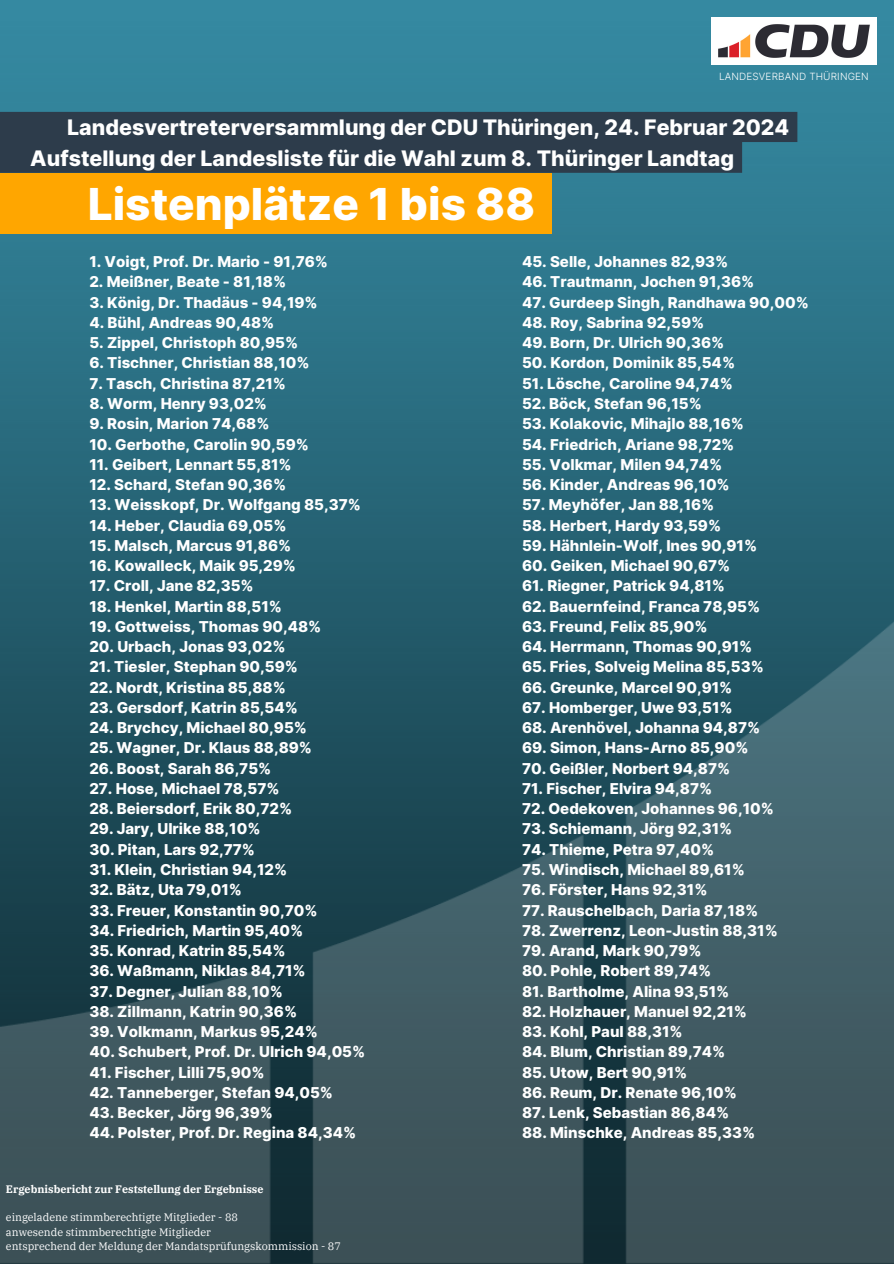
<style>
.page{position:relative;width:894px;height:1264px;background:#fff}
.page>*{position:absolute;margin:0;border:0;box-sizing:border-box;transform-origin:0 0}
.t1{font:800 44.1px "Inter";color:#fff}
.t2{font:800 21.45px/30.8px "Inter";color:#fff}
.t3{font:800 15px "Inter";color:#fff}
.t4{font:10.8px "IBM Plex Serif";color:#fff}
.t5{font:700 10.8px "IBM Plex Serif";color:#fff}
.t6{font:300 9.9px "Inter";letter-spacing:.015em;color:#fff}
</style>
<div class="page">
<img style="left:0;top:0;width:893px;height:620px">
<img style="left:0;top:620px;width:893px;height:643px">
<div style="left:0;top:173px;width:551px;height:61px;background:#ffa600"></div>
<div style="left:0;top:112px;width:797px;height:61px;background:#2d3c4b"></div>
<img style="left:711px;top:17px;width:165px;height:47px">
<p class="t6" style="left:718px;top:70px;width:151px">LANDESVERBAND THÜRINGEN</p>
<h1 class="t2" style="left:30px;top:112px;width:760px;text-indent:37px">Landesvertreterversammlung der CDU Thüringen, 24. Februar 2024<br>Aufstellung der Landesliste für die Wahl zum 8. Thüringer Landtag</h1>
<h2 class="t1" style="left:88px;top:177px;width:449px">Listenplätze 1 bis 88</h2>
<p class="t3" style="left:89px;top:253px;width:240px">1. Voigt, Prof. Dr. Mario - 91,76%</p>
<p class="t3" style="left:89px;top:273px;width:198px">2. Meißner, Beate - 81,18%</p>
<p class="t3" style="left:89px;top:293px;width:230px">3. König, Dr. Thadäus - 94,19%</p>
<p class="t3" style="left:89px;top:313px;width:186px">4. Bühl, Andreas 90,48%</p>
<p class="t3" style="left:89px;top:334px;width:210px">5. Zippel, Christoph 80,95%</p>
<p class="t3" style="left:89px;top:354px;width:222px">6. Tischner, Christian 88,10%</p>
<p class="t3" style="left:89px;top:374px;width:198px">7. Tasch, Christina 87,21%</p>
<p class="t3" style="left:89px;top:394px;width:179px">8. Worm, Henry 93,02%</p>
<p class="t3" style="left:89px;top:415px;width:181px">9. Rosin, Marion 74,68%</p>
<p class="t3" style="left:89px;top:435px;width:221px">10. Gerbothe, Carolin 90,59%</p>
<p class="t3" style="left:89px;top:455px;width:204px">11. Geibert, Lennart 55,81%</p>
<p class="t3" style="left:89px;top:475px;width:198px">12. Schard, Stefan 90,36%</p>
<p class="t3" style="left:89px;top:496px;width:273px">13. Weisskopf, Dr. Wolfgang 85,37%</p>
<p class="t3" style="left:89px;top:516px;width:198px">14. Heber, Claudia 69,05%</p>
<p class="t3" style="left:89px;top:536px;width:203px">15. Malsch, Marcus 91,86%</p>
<p class="t3" style="left:89px;top:556px;width:208px">16. Kowalleck, Maik 95,29%</p>
<p class="t3" style="left:89px;top:577px;width:166px">17. Croll, Jane 82,35%</p>
<p class="t3" style="left:89px;top:597px;width:194px">18. Henkel, Martin 88,51%</p>
<p class="t3" style="left:89px;top:617px;width:233px">19. Gottweiss, Thomas 90,48%</p>
<p class="t3" style="left:89px;top:637px;width:198px">20. Urbach, Jonas 93,02%</p>
<p class="t3" style="left:89px;top:658px;width:210px">21. Tiesler, Stephan 90,59%</p>
<p class="t3" style="left:89px;top:678px;width:198px">22. Nordt, Kristina 85,88%</p>
<p class="t3" style="left:89px;top:698px;width:210px">23. Gersdorf, Katrin 85,54%</p>
<p class="t3" style="left:89px;top:718px;width:219px">24. Brychcy, Michael 80,95%</p>
<p class="t3" style="left:89px;top:739px;width:224px">25. Wagner, Dr. Klaus 88,89%</p>
<p class="t3" style="left:89px;top:759px;width:183px">26. Boost, Sarah 86,75%</p>
<p class="t3" style="left:89px;top:779px;width:192px">27. Hose, Michael 78,57%</p>
<p class="t3" style="left:89px;top:799px;width:204px">28. Beiersdorf, Erik 80,72%</p>
<p class="t3" style="left:89px;top:820px;width:173px">29. Jary, Ulrike 88,10%</p>
<p class="t3" style="left:89px;top:840px;width:167px">30. Pitan, Lars 92,77%</p>
<p class="t3" style="left:89px;top:860px;width:199px">31. Klein, Christian 94,12%</p>
<p class="t3" style="left:89px;top:880px;width:154px">32. Bätz, Uta 79,01%</p>
<p class="t3" style="left:89px;top:901px;width:229px">33. Freuer, Konstantin 90,70%</p>
<p class="t3" style="left:89px;top:921px;width:215px">34. Friedrich, Martin 95,40%</p>
<p class="t3" style="left:89px;top:941px;width:198px">35. Konrad, Katrin 85,54%</p>
<p class="t3" style="left:89px;top:961px;width:218px">36. Waßmann, Niklas 84,71%</p>
<p class="t3" style="left:89px;top:982px;width:195px">37. Degner, Julian 88,10%</p>
<p class="t3" style="left:89px;top:1002px;width:209px">38. Zillmann, Katrin 90,36%</p>
<p class="t3" style="left:89px;top:1022px;width:230px">39. Volkmann, Markus 95,24%</p>
<p class="t3" style="left:89px;top:1042px;width:277px">40. Schubert, Prof. Dr. Ulrich 94,05%</p>
<p class="t3" style="left:89px;top:1063px;width:177px">41. Fischer, Lilli 75,90%</p>
<p class="t3" style="left:89px;top:1083px;width:245px">42. Tanneberger, Stefan 94,05%</p>
<p class="t3" style="left:89px;top:1103px;width:185px">43. Becker, Jörg 96,39%</p>
<p class="t3" style="left:89px;top:1123px;width:268px">44. Polster, Prof. Dr. Regina 84,34%</p>
<h3 class="t5" style="left:6px;top:1181px;width:259px">Ergebnisbericht zur Feststellung der Ergebnisse</h3>
<h3 class="t4" style="left:6px;top:1210px;width:233px">eingeladene stimmberechtigte Mitglieder - 88</h3>
<p class="t4" style="left:6px;top:1224px;width:207px">anwesende stimmberechtigte Mitglieder</p>
<h5 class="t4" style="left:6px;top:1238px;width:336px">entsprechend der Meldung der Mandatsprüfungskommission - 87</h5>
<h4 class="t3" style="left:522px;top:253px;width:208px">45. Selle, Johannes 82,93%</h4>
<h4 class="t3" style="left:522px;top:273px;width:234px">46. Trautmann, Jochen 91,36%</h4>
<h4 class="t3" style="left:522px;top:293px;width:288px">47. Gurdeep Singh, Randhawa 90,00%</h4>
<h4 class="t3" style="left:522px;top:313px;width:184px">48. Roy, Sabrina 92,59%</h4>
<h4 class="t3" style="left:522px;top:334px;width:204px">49. Born, Dr. Ulrich 90,36%</h4>
<h4 class="t3" style="left:522px;top:354px;width:214px">50. Kordon, Dominik 85,54%</h4>
<h4 class="t3" style="left:522px;top:374px;width:212px">51. Lösche, Caroline 94,74%</h4>
<h4 class="t3" style="left:522px;top:394px;width:181px">52. Böck, Stefan 96,15%</h4>
<h4 class="t3" style="left:522px;top:415px;width:223px">53. Kolakovic, Mihajlo 88,16%</h4>
<h4 class="t3" style="left:522px;top:435px;width:214px">54. Friedrich, Ariane 98,72%</h4>
<h4 class="t3" style="left:522px;top:455px;width:202px">55. Volkmar, Milen 94,74%</h4>
<h4 class="t3" style="left:522px;top:475px;width:209px">56. Kinder, Andreas 96,10%</h4>
<h4 class="t3" style="left:522px;top:496px;width:194px">57. Meyhöfer, Jan 88,16%</h4>
<h4 class="t3" style="left:522px;top:516px;width:200px">58. Herbert, Hardy 93,59%</h4>
<h4 class="t3" style="left:522px;top:536px;width:236px">59. Hähnlein-Wolf, Ines 90,91%</h4>
<h4 class="t3" style="left:522px;top:556px;width:210px">60. Geiken, Michael 90,67%</h4>
<h4 class="t3" style="left:522px;top:577px;width:204px">61. Riegner, Patrick 94,81%</h4>
<h4 class="t3" style="left:522px;top:597px;width:239px">62. Bauernfeind, Franca 78,95%</h4>
<h4 class="t3" style="left:522px;top:617px;width:187px">63. Freund, Felix 85,90%</h4>
<h4 class="t3" style="left:522px;top:637px;width:232px">64. Herrmann, Thomas 90,91%</h4>
<h4 class="t3" style="left:522px;top:658px;width:243px">65. Fries, Solveig Melina 85,53%</h4>
<h4 class="t3" style="left:522px;top:678px;width:212px">66. Greunke, Marcel 90,91%</h4>
<h4 class="t3" style="left:522px;top:698px;width:212px">67. Homberger, Uwe 93,51%</h4>
<h4 class="t3" style="left:522px;top:718px;width:240px">68. Arenhövel, Johanna 94,87%</h4>
<h4 class="t3" style="left:522px;top:739px;width:228px">69. Simon, Hans-Arno 85,90%</h4>
<h4 class="t3" style="left:522px;top:759px;width:210px">70. Geißler, Norbert 94,87%</h4>
<h4 class="t3" style="left:522px;top:779px;width:192px">71. Fischer, Elvira 94,87%</h4>
<h4 class="t3" style="left:522px;top:799px;width:253px">72. Oedekoven, Johannes 96,10%</h4>
<h4 class="t3" style="left:522px;top:820px;width:212px">73. Schiemann, Jörg 92,31%</h4>
<h4 class="t3" style="left:522px;top:840px;width:193px">74. Thieme, Petra 97,40%</h4>
<h4 class="t3" style="left:522px;top:860px;width:224px">75. Windisch, Michael 89,61%</h4>
<h4 class="t3" style="left:522px;top:880px;width:187px">76. Förster, Hans 92,31%</h4>
<h4 class="t3" style="left:522px;top:901px;width:238px">77. Rauschelbach, Daria 87,18%</h4>
<h4 class="t3" style="left:522px;top:921px;width:257px">78. Zwerrenz, Leon-Justin 88,31%</h4>
<h4 class="t3" style="left:522px;top:941px;width:181px">79. Arand, Mark 90,79%</h4>
<h4 class="t3" style="left:522px;top:961px;width:191px">80. Pohle, Robert 89,74%</h4>
<h4 class="t3" style="left:522px;top:982px;width:209px">81. Bartholme, Alina 93,51%</h4>
<h4 class="t3" style="left:522px;top:1002px;width:226px">82. Holzhauer, Manuel 92,21%</h4>
<h4 class="t3" style="left:522px;top:1022px;width:162px">83. Kohl, Paul 88,31%</h4>
<h4 class="t3" style="left:522px;top:1042px;width:204px">84. Blum, Christian 89,74%</h4>
<h4 class="t3" style="left:522px;top:1063px;width:167px">85. Utow, Bert 90,91%</h4>
<h4 class="t3" style="left:522px;top:1083px;width:216px">86. Reum, Dr. Renate 96,10%</h4>
<h4 class="t3" style="left:522px;top:1103px;width:208px">87. Lenk, Sebastian 86,84%</h4>
<h4 class="t3" style="left:522px;top:1123px;width:235px">88. Minschke, Andreas 85,33%</h4>
</div>
